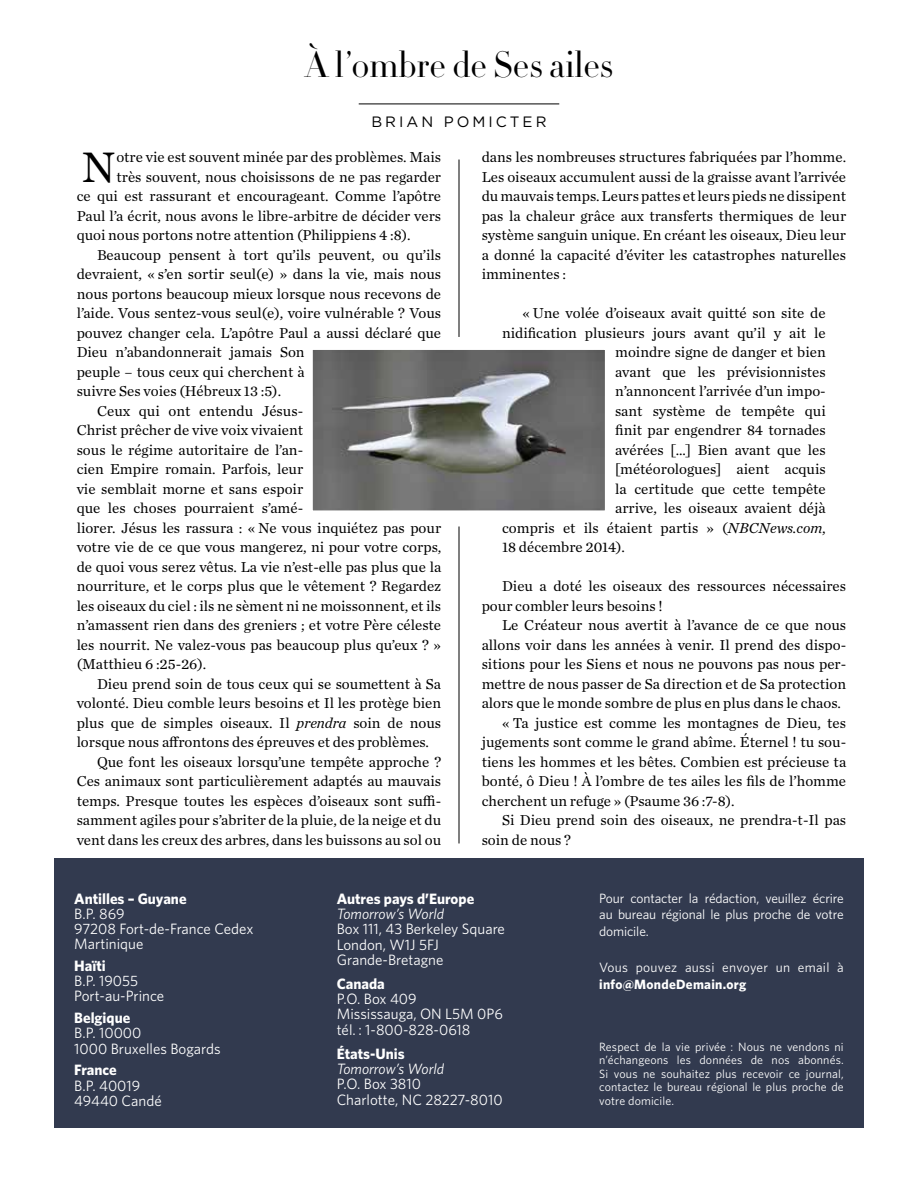
<style>
.page{position:relative;width:918px;height:1188px;background:#fff}
.page>*{position:absolute;margin:0;border:0;box-sizing:border-box;transform-origin:0 0}
.t1{font:44.7px "Chronicle Text G1";color:#000}
.t2{font:300 36px "HTF Didot L24";color:#000}
.t3{font:15px/19.5px "Chronicle Text G1";color:#000;text-align:justify}
.t4{font:15px/15.1px "Whitney";color:#fff}
.t5{font:700 15px "Whitney";color:#fff}
.t6{font:italic 15px "Whitney";color:#fff}
.t7{font:15px "Gotham";letter-spacing:.2em;color:#000}
.t8{font:13.5px/16.5px "Whitney";letter-spacing:-.01em;color:#fff;text-align:justify}
.t9{font:13.5px "Whitney";letter-spacing:.02em;color:#fff}
.t10{font:700 13.5px "Whitney";letter-spacing:.02em;color:#fff}
.t11{font:12px/13.5px "Whitney";letter-spacing:.01em;color:#fff;text-align:justify}
.s1{font-style:italic}
</style>
<div class="page">
<div style="left:54px;top:858px;width:810px;height:270px;background:#323a4f"></div>
<hr style="left:359px;top:104px;width:200px;height:1px;background:#000">
<hr style="left:459px;top:160px;width:1px;height:177px;background:#000">
<hr style="left:459px;top:526px;width:1px;height:317px;background:#000">
<img style="left:313px;top:350px;width:291px;height:160px">
<h2 class="t2" style="left:305px;top:38px;width:310px">À l’ombre de Ses ailes</h2>
<p class="t7" style="left:371px;top:112px;width:177px">BRIAN POMICTER</p>
<h1 class="t1" style="left:82px;top:133px;width:35px">N</h1>
<p class="t3" style="left:116px;top:146px;width:326px">otre vie est souvent minée par des problèmes. Mais</p>
<p class="t3" style="left:116px;top:166px;width:326px">très souvent, nous choisissons de ne pas regarder</p>
<p class="t3" style="left:77px;top:185px;width:366px">ce qui est rassurant et encourageant. Comme l’apôtre</p>
<p class="t3" style="left:77px;top:205px;width:366px">Paul l’a écrit, nous avons le libre-arbitre de décider vers</p>
<p class="t3" style="left:77px;top:224px;width:335px">quoi nous portons notre attention (Philippiens 4 :8).</p>
<p class="t3" style="left:97px;top:244px;width:346px">Beaucoup pensent à tort qu’ils peuvent, ou qu’ils</p>
<p class="t3" style="left:77px;top:263px;width:366px">devraient, « s’en sortir seul(e) » dans la vie, mais nous</p>
<p class="t3" style="left:77px;top:283px;width:366px">nous portons beaucoup mieux lorsque nous recevons de</p>
<p class="t3" style="left:77px;top:302px;width:366px">l’aide. Vous sentez-vous seul(e), voire vulnérable ? Vous</p>
<p class="t3" style="left:77px;top:322px;width:366px">pouvez changer cela. L’apôtre Paul a aussi déclaré que</p>
<p class="t3" style="left:77px;top:341px;width:229px">Dieu n’abandonnerait jamais Son</p>
<p class="t3" style="left:77px;top:361px;width:230px">peuple – tous ceux qui cherchent à</p>
<p class="t3" style="left:77px;top:380px;width:206px">suivre Ses voies (Hébreux 13 :5).</p>
<p class="t3" style="left:97px;top:400px;width:208px">Ceux qui ont entendu Jésus-</p>
<p class="t3" style="left:77px;top:419px;width:228px">Christ prêcher de vive voix vivaient</p>
<p class="t3" style="left:77px;top:439px;width:228px">sous le régime autoritaire de l’an-</p>
<p class="t3" style="left:77px;top:458px;width:228px">cien Empire romain. Parfois, leur</p>
<p class="t3" style="left:77px;top:478px;width:228px">vie semblait morne et sans espoir</p>
<p class="t3" style="left:77px;top:497px;width:228px">que les choses pourraient s’amé-</p>
<p class="t3" style="left:77px;top:517px;width:366px">liorer. Jésus les rassura : « Ne vous inquiétez pas pour</p>
<p class="t3" style="left:77px;top:536px;width:366px">votre vie de ce que vous mangerez, ni pour votre corps,</p>
<p class="t3" style="left:77px;top:556px;width:366px">de quoi vous serez vêtus. La vie n’est-elle pas plus que la</p>
<p class="t3" style="left:77px;top:575px;width:366px">nourriture, et le corps plus que le vêtement ? Regardez</p>
<p class="t3" style="left:77px;top:595px;width:366px">les oiseaux du ciel : ils ne sèment ni ne moissonnent, et ils</p>
<p class="t3" style="left:77px;top:614px;width:366px">n’amassent rien dans des greniers ; et votre Père céleste</p>
<p class="t3" style="left:77px;top:634px;width:366px">les nourrit. Ne valez-vous pas beaucoup plus qu’eux ? »</p>
<p class="t3" style="left:77px;top:653px;width:131px">(Matthieu 6 :25-26).</p>
<p class="t3" style="left:97px;top:673px;width:346px">Dieu prend soin de tous ceux qui se soumettent à Sa</p>
<p class="t3" style="left:77px;top:692px;width:366px">volonté. Dieu comble leurs besoins et Il les protège bien</p>
<p class="t3" style="left:77px;top:712px;width:366px">plus que de simples oiseaux. Il <span class="s1">prendra</span> soin de nous</p>
<p class="t3" style="left:77px;top:731px;width:354px">lorsque nous affrontons des épreuves et des problèmes.</p>
<p class="t3" style="left:97px;top:751px;width:346px">Que font les oiseaux lorsqu’une tempête approche ?</p>
<p class="t3" style="left:77px;top:770px;width:366px">Ces animaux sont particulièrement adaptés au mauvais</p>
<p class="t3" style="left:77px;top:790px;width:366px">temps. Presque toutes les espèces d’oiseaux sont suffi-</p>
<p class="t3" style="left:77px;top:809px;width:366px">samment agiles pour s’abriter de la pluie, de la neige et du</p>
<p class="t3" style="left:77px;top:829px;width:366px">vent dans les creux des arbres, dans les buissons au sol ou</p>
<p class="t3" style="left:482px;top:146px;width:366px">dans les nombreuses structures fabriquées par l’homme.<br>Les oiseaux accumulent aussi de la graisse avant l’arrivée du mauvais temps. Leurs pattes et leurs pieds ne dissipent pas la chaleur grâce aux transferts thermiques de leur système sanguin unique. En créant les oiseaux, Dieu leur a donné la capacité d’éviter les catastrophes naturelles imminentes :</p>
<p class="t3" style="left:522px;top:302px;width:305px">« Une volée d’oiseaux avait quitté son site de</p>
<p class="t3" style="left:502px;top:322px;width:325px">nidification plusieurs jours avant qu’il y ait le</p>
<p class="t3" style="left:615px;top:341px;width:212px">moindre signe de danger et bien</p>
<p class="t3" style="left:615px;top:361px;width:212px">avant que les prévisionnistes</p>
<p class="t3" style="left:615px;top:380px;width:212px">n’annoncent l’arrivée d’un impo-</p>
<p class="t3" style="left:615px;top:400px;width:212px">sant système de tempête qui</p>
<p class="t3" style="left:615px;top:419px;width:212px">finit par engendrer 84 tornades</p>
<p class="t3" style="left:615px;top:439px;width:212px">avérées […] Bien avant que les</p>
<p class="t3" style="left:615px;top:458px;width:212px">[météorologues] aient acquis</p>
<p class="t3" style="left:615px;top:478px;width:212px">la certitude que cette tempête</p>
<p class="t3" style="left:615px;top:497px;width:212px">arrive, les oiseaux avaient déjà</p>
<p class="t3" style="left:502px;top:517px;width:325px">compris et ils étaient partis » (<span class="s1">NBCNews.com</span>,</p>
<p class="t3" style="left:502px;top:536px;width:125px">18 décembre 2014).</p>
<p class="t3" style="left:482px;top:575px;width:366px;text-indent:20px">Dieu a doté les oiseaux des ressources nécessaires pour combler leurs besoins !</p>
<p class="t3" style="left:502px;top:614px;width:346px">Le Créateur nous avertit à l’avance de ce que nous</p>
<p class="t3" style="left:482px;top:634px;width:366px">allons voir dans les années à venir. Il prend des dispo-</p>
<p class="t3" style="left:482px;top:653px;width:366px">sitions pour les Siens et nous ne pouvons pas nous per-</p>
<p class="t3" style="left:482px;top:673px;width:366px">mettre de nous passer de Sa direction et de Sa protection</p>
<p class="t3" style="left:482px;top:692px;width:361px">alors que le monde sombre de plus en plus dans le chaos.</p>
<p class="t3" style="left:502px;top:712px;width:346px">« Ta justice est comme les montagnes de Dieu, tes</p>
<p class="t3" style="left:482px;top:731px;width:366px">jugements sont comme le grand abîme. Éternel ! tu sou-</p>
<p class="t3" style="left:482px;top:751px;width:366px">tiens les hommes et les bêtes. Combien est précieuse ta</p>
<p class="t3" style="left:482px;top:770px;width:366px">bonté, ô Dieu ! À l’ombre de tes ailes les fils de l’homme</p>
<p class="t3" style="left:482px;top:790px;width:254px">cherchent un refuge » (Psaume 36 :7-8).</p>
<p class="t3" style="left:502px;top:809px;width:346px">Si Dieu prend soin des oiseaux, ne prendra-t-Il pas</p>
<p class="t3" style="left:482px;top:829px;width:91px">soin de nous ?</p>
<p class="t5" style="left:74px;top:888px;width:114px">Antilles – Guyane</p>
<p class="t4" style="left:74px;top:906px;width:181px">B.P. 869<br>97208 Fort-de-France Cedex<br>Martinique</p>
<p class="t5" style="left:74px;top:956px;width:33px">Haïti</p>
<p class="t4" style="left:74px;top:973px;width:91px">B.P. 19055<br>Port-au-Prince</p>
<p class="t5" style="left:74px;top:1008px;width:58px">Belgique</p>
<p class="t4" style="left:74px;top:1025px;width:148px">B.P. 10000<br>1000 Bruxelles Bogards</p>
<p class="t5" style="left:74px;top:1060px;width:44px">France</p>
<p class="t4" style="left:74px;top:1077px;width:89px">B.P. 40019<br>49440 Candé</p>
<p class="t5" style="left:337px;top:888px;width:139px">Autres pays d’Europe</p>
<p class="t6" style="left:337px;top:904px;width:109px">Tomorrow’s World</p>
<p class="t4" style="left:337px;top:921px;width:170px">Box 111, 43 Berkeley Square<br>London, W1J 5FJ<br>Grande-Bretagne</p>
<p class="t5" style="left:337px;top:974px;width:50px">Canada</p>
<p class="t4" style="left:337px;top:991px;width:168px">P.O. Box 409<br>Mississauga, ON L5M 0P6 tél. : 1-800-828-0618</p>
<p class="t5" style="left:337px;top:1043px;width:70px">États-Unis</p>
<p class="t6" style="left:337px;top:1059px;width:109px">Tomorrow’s World</p>
<p class="t4" style="left:337px;top:1076px;width:167px">P.O. Box 3810<br>Charlotte, NC 28227-8010</p>
<p class="t8" style="left:599px;top:889px;width:246px">Pour contacter la rédaction, veuillez écrire au bureau régional le plus proche de votre domicile.</p>
<p class="t9" style="left:599px;top:959px;width:246px">Vous pouvez aussi envoyer un email à</p>
<p class="t10" style="left:599px;top:975px;width:149px">info@MondeDemain.org</p>
<p class="t11" style="left:599px;top:1040px;width:246px">Respect de la vie privée : Nous ne vendons ni n’échangeons les données de nos abonnés.<br>Si vous ne souhaitez plus recevoir ce journal, contactez le bureau régional le plus proche de votre domicile.</p>
</div>
